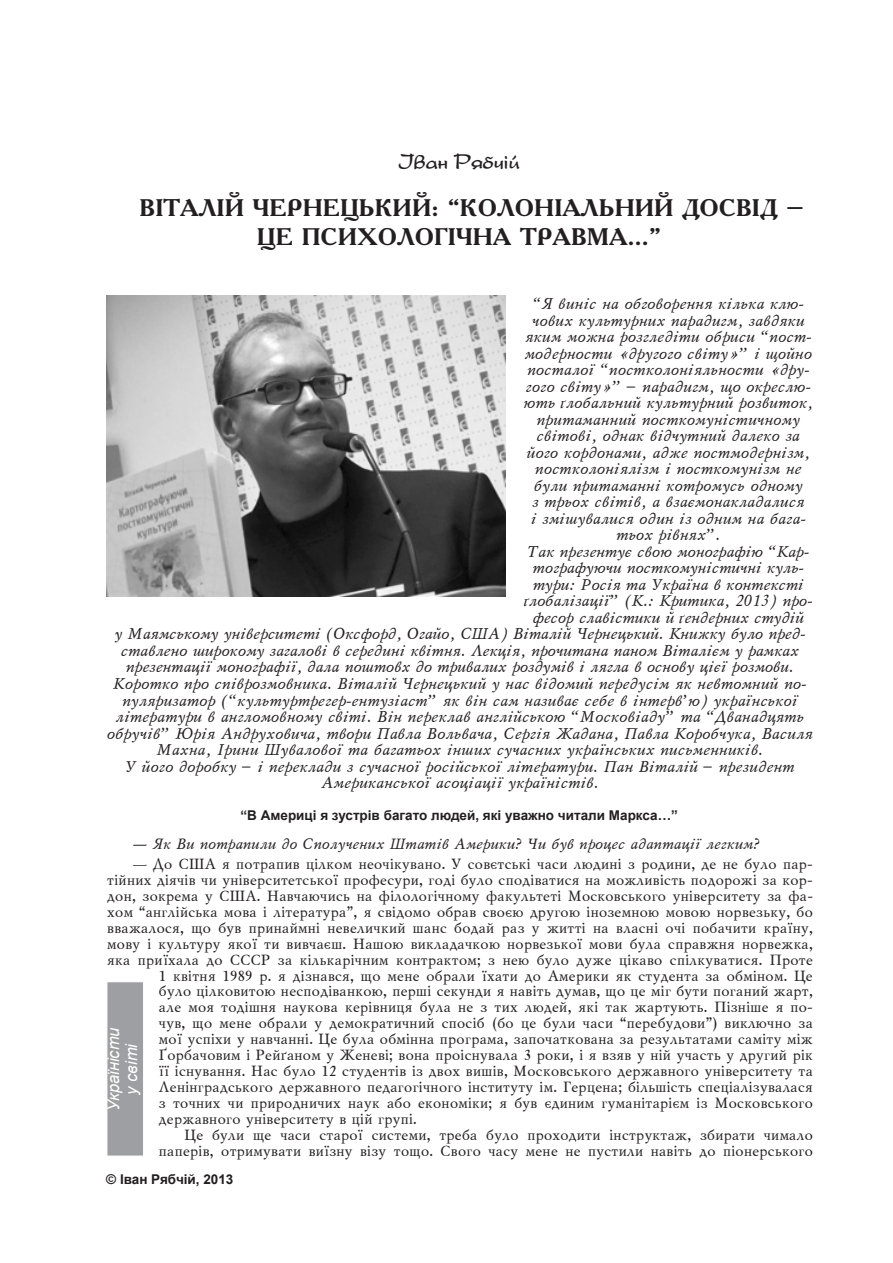
<style>
.page{position:relative;width:893px;height:1263px;background:#fff}
.page>*{position:absolute;margin:0;border:0;box-sizing:border-box;transform-origin:0 0}
.t1{font:700 24px/28.8px "Academy";color:#231f20}
.t2{font:700 22.5px "Oskord Cyr";color:#231f20}
.t3{font:italic 16.5px/18px "Arial";letter-spacing:-.005em;color:#fff;text-align:center}
.t4{font:15.75px "Mysl Italic Cyrillic";color:#231f20}
.t5{font:15px "Mysl Cyrillic";color:#231f20}
.t6{font:15px "Mysl Italic Cyrillic";color:#231f20}
.t7{font:700 13.5px "Arial";color:#231f20}
.s1{font-family:"Times New Roman";font-style:italic}
</style>
<div class="page">
<div style="left:106px;top:981px;width:38px;height:176px;background:#9d9fa2;border:1px solid #fff"></div>
<img style="left:106px;top:296px;width:400px;height:300px">
<h2 class="t2" style="left:399px;top:148px;width:122px">Іван Рябчій</h2>
<h1 class="t1" style="left:257px;top:192px;width:549px;text-indent:-117px">Віталій Чернецький: “Колоніальний досвід – це психологічна травма…”</h1>
<p class="t4" style="left:532px;top:296px;width:273px">“Я виніс на обговорення кілька клю-</p>
<p class="t4" style="left:531px;top:312px;width:274px">чових культурних парадигм, завдяки</p>
<p class="t4" style="left:524px;top:329px;width:288px">яким можна розгледіти обриси “пост-</p>
<p class="t4" style="left:524px;top:345px;width:289px">модерности «другого світу»” і щойно</p>
<p class="t4" style="left:526px;top:362px;width:284px">посталої “постколоніяльности «дру-</p>
<p class="t4" style="left:525px;top:378px;width:287px">гого світу»” – парадигм, що окреслю-</p>
<p class="t4" style="left:523px;top:395px;width:291px">ють <span class="s1">ґ</span>лобальний культурний розвиток,</p>
<p class="t4" style="left:536px;top:411px;width:265px">притаманний посткомуністичному</p>
<p class="t4" style="left:536px;top:428px;width:265px">світові, однак відчутний далеко за</p>
<p class="t4" style="left:526px;top:444px;width:285px">його кордонами, адже постмодернізм,</p>
<p class="t4" style="left:534px;top:461px;width:268px">постколоніялізм і посткомунізм не</p>
<p class="t4" style="left:533px;top:477px;width:270px">були притаманні котромусь одному</p>
<p class="t4" style="left:531px;top:494px;width:274px">з трьох світів, а взаємонакладалися</p>
<p class="t4" style="left:530px;top:510px;width:277px">і змішувалися один із одним на бага-</p>
<p class="t4" style="left:615px;top:527px;width:106px">тьох рівнях”.</p>
<p class="t4" style="left:527px;top:543px;width:283px">Так презентує свою монографію “Кар-</p>
<p class="t4" style="left:532px;top:560px;width:273px">тографуючи посткомуністичні куль-</p>
<p class="t4" style="left:532px;top:576px;width:272px">тури: Росія та Україна в контексті</p>
<p class="t4" style="left:523px;top:593px;width:290px"><span class="s1">ґ</span>лобалізації” (К.: Критика, 2013) про-</p>
<p class="t4" style="left:532px;top:609px;width:273px">фесор славістики й <span class="s1">ґ</span>ендерних студій</p>
<p class="t4" style="left:114px;top:626px;width:693px">у Маямському університеті (Оксфорд, Огайо, США) Віталій Чернецький. Книжку було пред-</p>
<p class="t4" style="left:120px;top:642px;width:679px">ставлено широкому загалові в середині квітня. Лекція, прочитана паном Віталієм у рамках</p>
<p class="t4" style="left:125px;top:659px;width:669px">презентації монографії, дала поштовх до тривалих роздумів і лягла в основу цієї розмови.</p>
<p class="t4" style="left:113px;top:675px;width:695px">Коротко про співрозмовника. Віталій Чернецький у нас відомий передусім як невтомний по-</p>
<p class="t4" style="left:121px;top:692px;width:677px">пуляризатор (“культуртрегер-ентузіаст” як він сам називає себе в інтерв’ю) української</p>
<p class="t4" style="left:115px;top:708px;width:690px">літератури в англомовному світі. Він переклав англійською “Московіаду” та “Дванадцять</p>
<p class="t4" style="left:106px;top:725px;width:707px">обручів” Юрія Андруховича, твори Павла Вольвача, Сергія Жадана, Павла Коробчука, Василя</p>
<p class="t4" style="left:156px;top:741px;width:608px">Махна, Ірини Шувалової та багатьох інших сучасних українських письменників.</p>
<p class="t4" style="left:124px;top:758px;width:671px">У його доробку – і переклади з сучасної російської літератури. Пан Віталій – президент</p>
<p class="t4" style="left:320px;top:774px;width:279px">Американської асоціації україністів.</p>
<p class="t7" style="left:240px;top:807px;width:439px">“В Америці я зустрів багато людей, які уважно читали Маркса…”</p>
<p class="t6" style="left:132px;top:836px;width:629px">— Як Ви потрапили до Сполучених Штатів Америки? Чи був процес адаптації легким?</p>
<p class="t5" style="left:132px;top:856px;width:682px">— До США я потрапив цілком неочікувано. У совєтські часи людині з родини, де не було пар-</p>
<p class="t5" style="left:106px;top:872px;width:707px">тійних діячів чи університетської професури, годі було сподіватися на можливість подорожі за кор-</p>
<p class="t5" style="left:106px;top:888px;width:707px">дон, зокрема у США. Навчаючись на філологічному факультеті Московського університету за фа-</p>
<p class="t5" style="left:106px;top:904px;width:707px">хом “англійська мова і література”, я свідомо обрав своєю другою іноземною мовою норвезьку, бо</p>
<p class="t5" style="left:106px;top:920px;width:707px">вважалося, що був принаймні невеличкий шанс бодай раз у житті на власні очі побачити країну,</p>
<p class="t5" style="left:106px;top:936px;width:707px">мову і культуру якої ти вивчаєш. Нашою викладачкою норвезької мови була справжня норвежка,</p>
<p class="t5" style="left:106px;top:952px;width:707px">яка приїхала до СССР за кількарічним контрактом; з нею було дуже цікаво спілкуватися. Проте</p>
<p class="t5" style="left:158px;top:968px;width:656px">1 квітня 1989 р. я дізнався, що мене обрали їхати до Америки як студента за обміном. Це</p>
<p class="t5" style="left:158px;top:983px;width:656px">було цілковитою несподіванкою, перші секунди я навіть думав, що це міг бути поганий жарт,</p>
<p class="t5" style="left:158px;top:999px;width:656px">але моя тодішня наукова керівниця була не з тих людей, які так жартують. Пізніше я по-</p>
<p class="t5" style="left:158px;top:1015px;width:656px">чув, що мене обрали у демократичний спосіб (бо це були часи “перебудови”) виключно за</p>
<p class="t5" style="left:158px;top:1031px;width:656px">мої успіхи у навчанні. Це була обмінна програма, започаткована за результатами саміту між</p>
<p class="t5" style="left:158px;top:1047px;width:656px">Ґорбачовим і Рейґаном у Женеві; вона проіснувала 3 роки, і я взяв у ній участь у другий рік</p>
<p class="t5" style="left:158px;top:1063px;width:656px">її існування. Нас було 12 студентів із двох вишів, Московського державного університету та</p>
<p class="t5" style="left:158px;top:1079px;width:656px">Ленінградського державного педагогічного інституту ім. Герцена; більшість спеціалізувалася</p>
<p class="t5" style="left:158px;top:1095px;width:656px">з точних чи природничих наук або економіки; я був єдиним гуманітарієм із Московського</p>
<p class="t5" style="left:158px;top:1111px;width:260px">державного університету в цій групі.</p>
<p class="t5" style="left:183px;top:1127px;width:630px">Це були ще часи старої системи, треба було проходити інструктаж, збирати чимало</p>
<p class="t5" style="left:158px;top:1143px;width:656px">паперів, отримувати виїзну візу тощо. Свого часу мене не пустили навіть до піонерського</p>
<p class="t3" style="left:105px;top:1111px;width:86px;rotate:-90deg">Україністи у світі</p>
<p class="t7" style="left:106px;top:1170px;width:129px">© Іван Рябчій, 2013</p>
</div>
